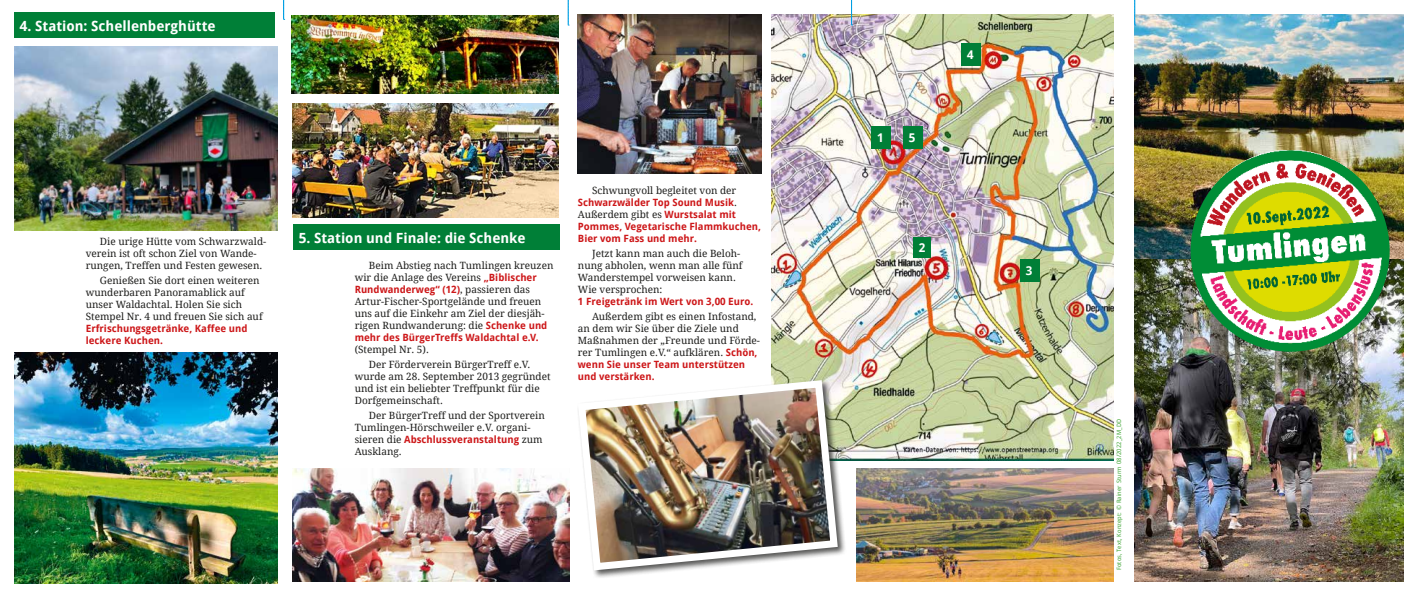
<style>
.page{position:relative;width:1418px;height:596px;background:#fff}
.page>*{position:absolute;margin:0;border:0;box-sizing:border-box;transform-origin:0 0}
.t1{font:700 14px "Droid Sans";color:#fff}
.t2{font:700 12px "Droid Sans";color:#fff}
.t3{font:10px/12px "Droid Serif";color:#1d1d1b}
.t4{font:700 10px/12px "Droid Sans";color:#cd1719}
.t5{font:6px "Droid Sans";letter-spacing:.025em;color:#3fa535}
.s1{font-family:"Droid Sans";font-weight:700;color:#cd1719}
.s2{font-family:"Droid Serif";font-weight:400;color:#1d1d1b}
</style>
<div class="page">
<img style="left:856px;top:468px;width:257px;height:113px">
<img style="left:771px;top:14px;width:342px;height:446px">
<img style="left:1134px;top:14px;width:269px;height:567px">
<img style="left:292px;top:103px;width:266px;height:114px">
<img style="left:292px;top:468px;width:277px;height:113px">
<img style="left:292px;top:15px;width:266px;height:78px">
<div style="left:293px;top:224px;width:266px;height:26px;background:#007f37"></div>
<svg style="left:283px;top:0;width:2px;height:20px"></svg>
<svg style="left:568px;top:0;width:1px;height:26px"></svg>
<svg style="left:851px;top:0;width:1px;height:26px"></svg>
<svg style="left:1134px;top:0;width:1px;height:26px"></svg>
<img style="left:578px;top:14px;width:183px;height:159px">
<div style="left:577px;top:379px;width:270px;height:200px;background:#1d1d1b;opacity:.75"></div>
<img style="left:577px;top:376px;width:264px;height:198px">
<img style="left:1190px;top:150px;width:199px;height:201px">
<img style="left:14px;top:47px;width:263px;height:183px">
<img style="left:14px;top:353px;width:263px;height:229px">
<div style="left:14px;top:12px;width:260px;height:26px;background:#007f37"></div>
<div style="left:871px;top:126px;width:19px;height:22px;background:#007f37"></div>
<div style="left:903px;top:126px;width:19px;height:22px;background:#007f37"></div>
<div style="left:913px;top:237px;width:18px;height:21px;background:#007f37"></div>
<div style="left:1020px;top:259px;width:19px;height:22px;background:#007f37"></div>
<div style="left:961px;top:43px;width:19px;height:22px;background:#007f37"></div>
<h1 class="t1" style="left:20px;top:17px;width:197px">4. Station: Schellenberghütte</h1>
<p class="t3" style="left:86px;top:236px;width:182px;text-indent:14px">Die urige Hütte vom Schwarzwald&shy;verein ist oft schon Ziel von Wande&shy;rungen, Treffen und Festen gewesen.</p>
<p class="t3" style="left:86px;top:275px;width:178px;text-indent:14px">Genießen Sie dort einen weiteren wunderbaren Panoramablick auf unser Waldachtal. Holen Sie sich Stempel Nr. 4 und freuen Sie sich auf</p>
<p class="t4" style="left:86px;top:323px;width:163px">Erfrischungsgetränke, Kaffee und leckere Kuchen.</p>
<h1 class="t1" style="left:299px;top:229px;width:228px">5. Station und Finale: die Schenke</h1>
<p class="t3" style="left:355px;top:260px;width:200px;text-indent:14px">Beim Abstieg nach Tumlingen kreuzen wir die Anlage des Vereins <span class="s1">„Biblischer</span></p>
<p class="t4" style="left:355px;top:284px;width:177px">Rundwanderweg“ (12)<span class="s2">, passieren das</span></p>
<p class="t3" style="left:355px;top:296px;width:194px">Artur-Fischer-Sportgelände und freuen uns auf die Einkehr am Ziel der diesjäh&shy;rigen Rundwanderung: die <span class="s1">Schenke und</span></p>
<p class="t4" style="left:355px;top:332px;width:185px">mehr des BürgerTreffs Waldachtal e.V.</p>
<p class="t3" style="left:369px;top:342px;width:163px;line-height:14.8px;text-indent:-14px">(Stempel Nr. 5).<br>Der Förderverein BürgerTreff e.V.</p>
<p class="t3" style="left:355px;top:370px;width:197px">wurde am 28. September 2013 gegründet und ist ein beliebter Treffpunkt für die<br>Dorfgemeinschaft.</p>
<p class="t3" style="left:355px;top:409px;width:192px;text-indent:14px">Der BürgerTreff und der Sportverein<br>Tumlingen-Hörschweiler e.V. organi-</p>
<p class="t4" style="left:355px;top:433px;width:189px"><span class="s2">sieren die</span> Abschlussveranstaltung <span class="s2">zum</span></p>
<p class="t3" style="left:355px;top:445px;width:48px">Ausklang.</p>
<p class="t3" style="left:592px;top:184px;width:146px">Schwungvoll begleitet von der</p>
<p class="t4" style="left:578px;top:196px;width:160px">Schwarzwälder Top Sound Musik<span class="s2">.</span></p>
<p class="t3" style="left:578px;top:208px;width:159px">Außerdem gibt es <span class="s1">Wurstsalat mit</span></p>
<p class="t4" style="left:578px;top:220px;width:184px">Pommes, Vegetarische Flammkuchen,<br>Bier vom Fass und mehr.</p>
<p class="t3" style="left:578px;top:247px;width:166px;text-indent:14px">Jetzt kann man auch die Beloh&shy;nung abholen, wenn man alle fünf<br>Wanderstempel vorweisen kann.<br>Wie versprochen:</p>
<p class="t4" style="left:578px;top:295px;width:177px">1 Freigetränk im Wert von 3,00 Euro.</p>
<p class="t3" style="left:578px;top:310px;width:184px;text-indent:14px">Außerdem gibt es einen Infostand, an dem wir Sie über die Ziele und Maßnahmen der „Freunde und Förde&shy;rer Tumlingen e.V.“ aufklären. <span class="s1">Schön,</span></p>
<p class="t4" style="left:578px;top:358px;width:169px">wenn Sie unser Team unterstützen und verstärken.</p>
<p class="t2" style="left:877px;top:131px;width:8px">1</p>
<p class="t2" style="left:908px;top:131px;width:8px">5</p>
<p class="t2" style="left:918px;top:241px;width:8px">2</p>
<p class="t2" style="left:967px;top:48px;width:8px">4</p>
<p class="t2" style="left:1025px;top:264px;width:8px">3</p>
<p class="t5" style="left:1115px;top:570px;width:153px;rotate:-90deg">Fotos, Text, Konzept: © Rainer Sturm 08/2022_2M_DD</p>
</div>
